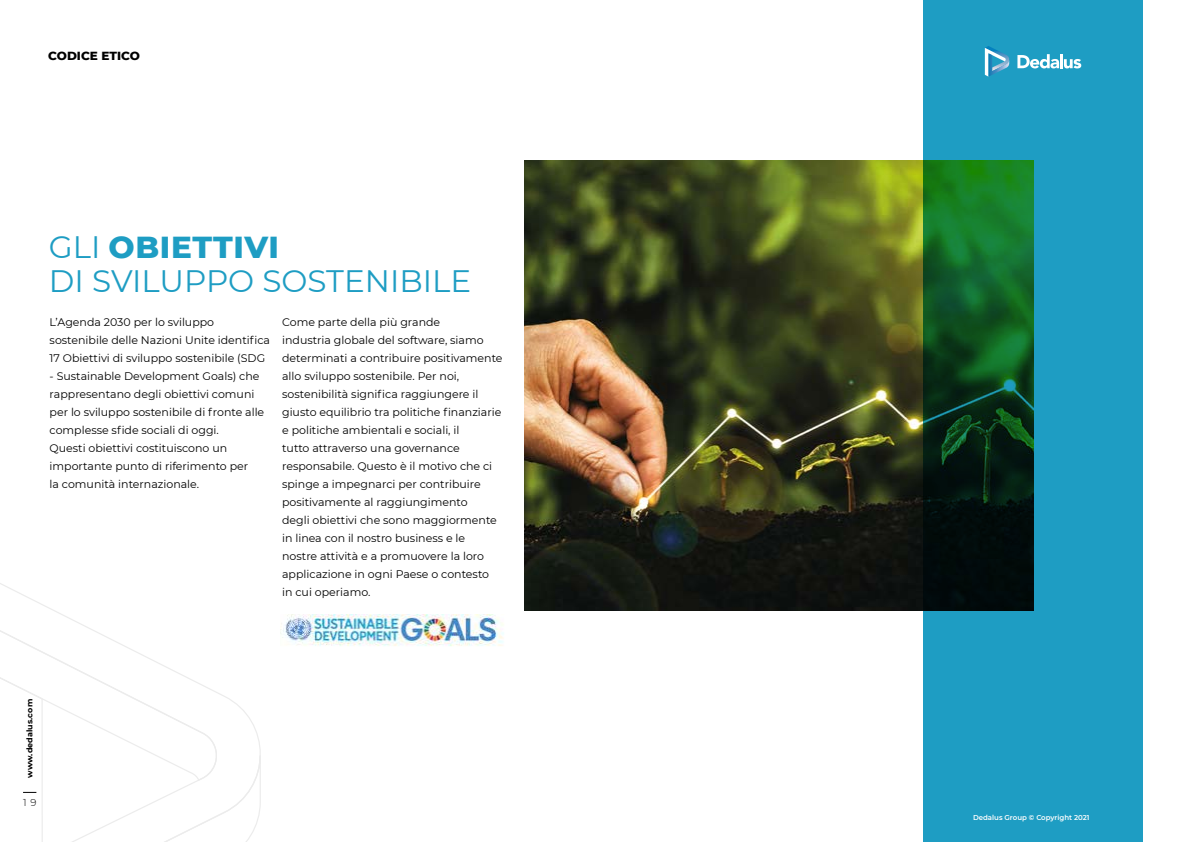
<style>
.page{position:relative;width:1191px;height:842px;background:#fff}
.page>*{position:absolute;margin:0;border:0;box-sizing:border-box;transform-origin:0 0}
.t1{font:31px/34px "Montserrat";color:#1e9dc3}
.t2{font:800 12px "Montserrat";color:#000}
.t3{font:11px/18px "Montserrat";color:#000}
.t4{font:300 10px "Montserrat";color:#000}
.t5{font:700 8px "Montserrat";letter-spacing:.01em;color:#000}
.t6{font:600 7px "Montserrat";color:#fff}
.s1{font-weight:800}
</style>
<div class="page">
<svg style="left:0;top:603px;width:180px;height:71px"></svg>
<svg style="left:0;top:674px;width:261px;height:168px"></svg>
<svg style="left:23px;top:792px;width:13px;height:1px"></svg>
<img style="left:524px;top:160px;width:399px;height:451px">
<svg style="left:923px;top:0;width:219px;height:842px;background:#198395"></svg>
<svg style="left:1017px;top:54px;width:64px;height:14px"></svg>
<svg style="left:984px;top:46px;width:26px;height:31px"></svg>
<img style="left:280px;top:614px;width:224px;height:32px">
<p class="t2" style="left:48px;top:47px;width:93px">CODICE ETICO</p>
<h1 class="t1" style="left:49px;top:229px;width:424px">GLI <span class="s1">OBIETTIVI<br></span>DI SVILUPPO SOSTENIBILE</h1>
<p class="t3" style="left:50px;top:313px;width:222px">L’Agenda 2030 per lo sviluppo sostenibile delle Nazioni Unite identifica<br>17 Obiettivi di sviluppo sostenibile (SDG</p>
<p class="t3" style="left:50px;top:367px;width:216px">- Sustainable Development Goals) che rappresentano degli obiettivi comuni per lo sviluppo sostenibile di fronte alle complesse sfide sociali di oggi.<br>Questi obiettivi costituiscono un importante punto di riferimento per<br>la comunità internazionale.</p>
<p class="t3" style="left:282px;top:313px;width:222px">Come parte della più grande<br>industria globale del software, siamo determinati a contribuire positivamente allo sviluppo sostenibile. Per noi, sostenibilità significa raggiungere il giusto equilibrio tra politiche finanziarie e politiche ambientali e sociali, il<br>tutto attraverso una governance responsabile. Questo è il motivo che ci spinge a impegnarci per contribuire positivamente al raggiungimento<br>degli obiettivi che sono maggiormente in linea con il nostro business e le nostre attività e a promuovere la loro applicazione in ogni Paese o contesto<br>in cui operiamo.</p>
<p class="t5" style="left:24px;top:778px;width:80px;rotate:-90deg">www.dedalus.com</p>
<p class="t4" style="left:23px;top:795px;width:15px">1 9</p>
<p class="t6" style="left:973px;top:813px;width:118px">Dedalus Group © Copyright 2021</p>
</div>
